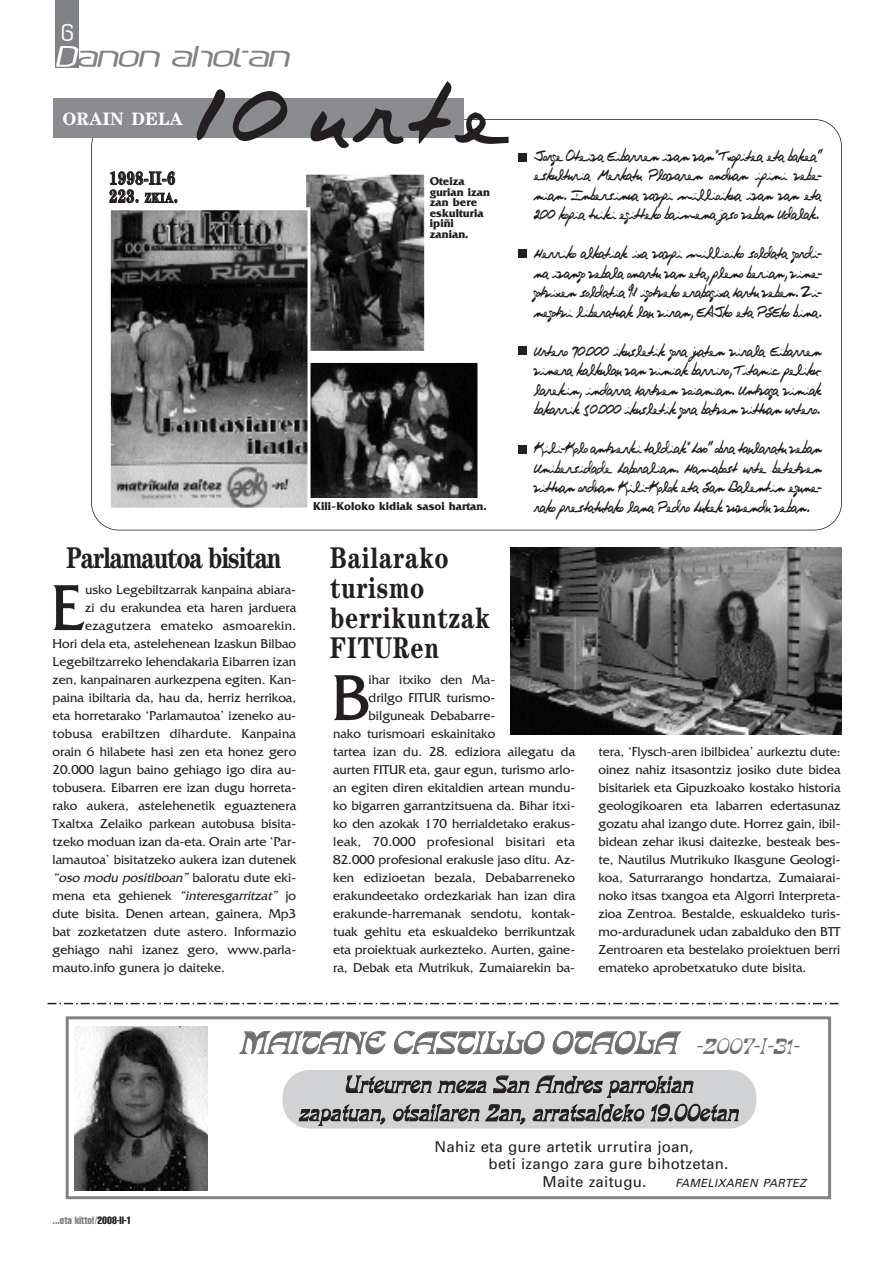
<style>
.page{position:relative;width:893px;height:1263px;background:#fff}
.page>*{position:absolute;margin:0;border:0;box-sizing:border-box;transform-origin:0 0}
.t1{font:84px "Cobb";color:#231f20}
.t2{font:68.25px "Friz Quadrata";color:#231f20}
.t3{font:italic 33px "Mira";color:#6c6d70;scale:1.1 1}
.t4{font:italic 33px "Q Switch Ax";color:#808285}
.t5{font:700 30px/30px "Century";letter-spacing:.03em;color:#231f20;scale:.8 1}
.t6{font:700 30px "Century";letter-spacing:-.045em;color:#231f20;scale:.8 1}
.t7{font:27px "Q Switch Ax";color:#fff;scale:.7 1}
.t8{font:italic 25.5px/28.2px "Mira";letter-spacing:.015em;color:#231f20;text-align:center}
.t9{font:700 18px/18px "Century";letter-spacing:.025em;color:#231f20;scale:.8 1}
.t10{font:700 18px "Century";color:#fff}
.t11{font:15.3px/19.5px "Cobb";letter-spacing:-.155em;color:#231f20;text-align:justify;scale:.8 1}
.t12{font:15px "Univers";letter-spacing:.015em;color:#231f20}
.t13{font:13.5px/18px "Friz Quadrata";color:#231f20;text-align:justify}
.t14{font:italic 13.5px "Friz Quadrata";color:#231f20}
.t15{font:13.5px "Friz Quadrata";letter-spacing:.02em;color:#231f20}
.t16{font:700 12px/10.5px "Friz Quadrata";color:#231f20}
.t17{font:italic 11.25px "Univers";color:#231f20}
.t18{font:extra-condensed 10.5px "Helvetica";color:#808285}
.s1{color:#fff}
.s2{font-size:13.5px}
.s3{font-style:normal}
.s4{font-size:24px}
.s5{color:#231f20}
</style>
<div class="page">
<div style="left:56px;top:0;width:23px;height:68px;background:#808285"></div>
<div style="left:53px;top:98px;width:411px;height:40px;background:#8a8c8f"></div>
<div style="left:518px;top:153px;width:9px;height:8px;background:#231f20"></div>
<div style="left:518px;top:249px;width:9px;height:8px;background:#231f20"></div>
<div style="left:518px;top:346px;width:9px;height:9px;background:#231f20"></div>
<div style="left:518px;top:445px;width:9px;height:8px;background:#231f20"></div>
<img style="left:307px;top:176px;width:116px;height:174px">
<div style="left:303px;top:172px;width:124px;height:182px;border:3px solid #fff"></div>
<img style="left:310px;top:364px;width:166px;height:133px">
<div style="left:303px;top:360px;width:177px;height:142px;border:3px solid #fff"></div>
<img style="left:112px;top:211px;width:194px;height:296px">
<div style="left:108px;top:207px;width:202px;height:304px;border:3px solid #fff"></div>
<div style="left:66px;top:1016px;width:765px;height:183px;border:3px solid #808285"></div>
<img style="left:75px;top:1026px;width:132px;height:164px">
<div style="left:283px;top:1070px;width:473px;height:58px;background:#d1d2d4;border-radius:27px"></div>
<svg style="left:48px;top:1003px;width:790px;height:1px"></svg>
<img style="left:510px;top:548px;width:332px;height:187px">
<h3 class="t7" style="left:60px;top:24px;width:19px">6</h3>
<h3 class="t4" style="left:53px;top:46px;width:235px"><span class="s1">D</span>anon ahotan</h3>
<h3 class="t10" style="left:63px;top:113px;width:122px">ORAIN DELA</h3>
<h3 class="t9" style="left:109px;top:171px;width:87px">1998-II-6<br>223. <span class="s2">ZKIA</span>.</h3>
<h1 class="t1" style="left:190px;top:64px;width:320px">10 urte</h1>
<p class="t16" style="left:430px;top:176px;width:62px">Oteiza gurian izan zan bere eskulturia ipiñi zanian.</p>
<p class="t16" style="left:313px;top:500px;width:175px">Kili-Koloko kidiak sasoi hartan.</p>
<p class="t11" style="left:533px;top:146px;width:363px">Jorge Oteiza Eibarren izan zan “Txopitea eta bakea” eskulturia Merkatu Plazaren onduan ipini zebe&shy;nian. Inbersinua zazpi millioikua izan zan eta 200 kopia txiki egitteko baimena jaso zeban Udalak.</p>
<p class="t11" style="left:533px;top:243px;width:363px">Herriko alkatiak ixa zazpi millioiko soldata gordi&shy;na izango zebala onartu zan eta, pleno berian, zine&shy;gotzixen soldatia %1 igotzeko erabagixa hartu zeben. Zi&shy;negotzi liberatuak lau ziran, EAJko eta PSEko bina.</p>
<p class="t11" style="left:533px;top:341px;width:363px">Urtero 70.000 ikusletik gora juaten zirala Eibarren zinera kalkulau zan ziniak barriro, Titanic peliku&shy;larekin, indarra hartzen zoianian. Untzaga ziniak bakarrik 50.000 ikusletik gora batzen zittuan urtero.</p>
<p class="t11" style="left:533px;top:438px;width:363px">Kili-Kolo antzerki taldiak “Lovo” obra taularatu zeban Unibersidade Laboralian. Hamabost urte betetzen zittuan orduan Kili-Kolok eta San Balentin egune&shy;rako prestatutako lana Pedro Lukek zuzendu zeban.</p>
<h3 class="t6" style="left:66px;top:547px;width:271px">Parlamautoa bisitan</h3>
<h2 class="t2" style="left:50px;top:567px;width:37px">E</h2>
<p class="t13" style="left:85px;top:580px;width:212px">usko Legebiltzarrak kanpaina abiara-</p>
<p class="t13" style="left:85px;top:598px;width:213px">zi du erakundea eta haren jarduera</p>
<p class="t15" style="left:85px;top:617px;width:212px">ezagutzera emateko asmoarekin.</p>
<p class="t13" style="left:53px;top:634px;width:245px">Hori dela eta, astelehenean Izaskun Bilbao</p>
<p class="t13" style="left:53px;top:652px;width:245px">Legebiltzarreko lehendakaria Eibarren izan</p>
<p class="t13" style="left:53px;top:670px;width:245px">zen, kanpainaren aurkezpena egiten. Kan-</p>
<p class="t13" style="left:53px;top:688px;width:245px">paina ibiltaria da, hau da, herriz herrikoa,</p>
<p class="t13" style="left:53px;top:706px;width:245px">eta horretarako ‘Parlamautoa’ izeneko au-</p>
<p class="t13" style="left:53px;top:724px;width:245px">tobusa erabiltzen dihardute. Kanpaina</p>
<p class="t13" style="left:53px;top:742px;width:245px">orain 6 hilabete hasi zen eta honez gero</p>
<p class="t13" style="left:53px;top:760px;width:245px">20.000 lagun baino gehiago igo dira au-</p>
<p class="t13" style="left:53px;top:778px;width:245px">tobusera. Eibarren ere izan dugu horreta-</p>
<p class="t13" style="left:53px;top:796px;width:245px">rako aukera, astelehenetik eguaztenera</p>
<p class="t13" style="left:53px;top:814px;width:245px">Txaltxa Zelaiko parkean autobusa bisita-</p>
<p class="t13" style="left:53px;top:832px;width:245px">tzeko moduan izan da-eta. Orain arte ‘Par-</p>
<p class="t13" style="left:53px;top:850px;width:245px">lamautoa’ bisitatzeko aukera izan dutenek</p>
<p class="t14" style="left:53px;top:869px;width:245px">“oso modu positiboan” <span class="s3">baloratu dute eki-</span></p>
<p class="t14" style="left:53px;top:887px;width:245px"><span class="s3">mena eta gehienek</span> “interesgarritzat” <span class="s3">jo</span></p>
<p class="t13" style="left:53px;top:904px;width:245px">dute bisita. Denen artean, gainera, Mp3</p>
<p class="t13" style="left:53px;top:922px;width:245px">bat zozketatzen dute astero. Informazio</p>
<p class="t13" style="left:53px;top:940px;width:245px">gehiago nahi izanez gero, www.parla-</p>
<p class="t13" style="left:53px;top:958px;width:174px">mauto.info gunera jo daiteke.</p>
<h3 class="t5" style="left:330px;top:545px;width:201px">Bailarako turismo berrikuntzak<br>FITURen</h3>
<h2 class="t2" style="left:331px;top:657px;width:41px">B</h2>
<p class="t13" style="left:369px;top:670px;width:128px">ihar itxiko den Ma-</p>
<p class="t13" style="left:369px;top:688px;width:128px">drilgo FITUR turismo-</p>
<p class="t13" style="left:369px;top:706px;width:128px">bilguneak Debabarre-</p>
<p class="t13" style="left:333px;top:724px;width:164px">nako turismoari eskainitako</p>
<p class="t13" style="left:333px;top:742px;width:243px">tartea izan du. 28. ediziora ailegatu da</p>
<p class="t13" style="left:333px;top:760px;width:243px">aurten FITUR eta, gaur egun, turismo arlo-</p>
<p class="t13" style="left:333px;top:778px;width:244px">an egiten diren ekitaldien artean mundu-</p>
<p class="t13" style="left:333px;top:796px;width:244px">ko bigarren garrantzitsuena da. Bihar itxi-</p>
<p class="t13" style="left:333px;top:814px;width:243px">ko den azokak 170 herrialdetako erakus-</p>
<p class="t15" style="left:333px;top:833px;width:243px">leak, 70.000 profesional bisitari eta</p>
<p class="t13" style="left:333px;top:850px;width:243px">82.000 profesional erakusle jaso ditu. Az-</p>
<p class="t13" style="left:333px;top:868px;width:243px">ken edizioetan bezala, Debabarreneko</p>
<p class="t13" style="left:333px;top:886px;width:244px">erakundeetako ordezkariak han izan dira</p>
<p class="t13" style="left:333px;top:904px;width:244px">erakunde-harremanak sendotu, kontak-</p>
<p class="t13" style="left:333px;top:922px;width:243px">tuak gehitu eta eskualdeko berrikuntzak</p>
<p class="t13" style="left:333px;top:940px;width:244px">eta proiektuak aurkezteko. Aurten, gaine-</p>
<p class="t13" style="left:333px;top:958px;width:243px">ra, Debak eta Mutrikuk, Zumaiarekin ba-</p>
<p class="t13" style="left:598px;top:742px;width:244px">tera, ‘Flysch-aren ibilbidea’ aurkeztu dute: oinez nahiz itsasontziz josiko dute bidea bisitariek eta Gipuzkoako kostako historia geologikoaren eta labarren edertasunaz gozatu ahal izango dute. Horrez gain, ibil&shy;bidean zehar ikusi daitezke, besteak bes&shy;te, Nautilus Mutrikuko Ikasgune Geologi&shy;koa, Saturrarango hondartza, Zumaiarai&shy;noko itsas txangoa eta Algorri Interpreta&shy;zioa Zentroa. Bestalde, eskualdeko turis&shy;mo-arduradunek udan zabalduko den BTT Zentroaren eta bestelako proiektuen berri emateko aprobetxatuko dute bisita.</p>
<h3 class="t3" style="left:240px;top:1023px;width:513px">MAITANECASTILLO OTAOLA <span class="s4">-2007-I-31-</span></h3>
<h3 class="t8" style="left:299px;top:1070px;width:445px">UrteurrenmezaSanAndresparrokian zapatuan, otsailaren 2an, arratsaldeko 19.00etan</h3>
<p class="t18" style="left:53px;top:1216px;width:80px">...eta kitto!/<span class="s5">2008-II-1</span></p>
<p class="t12" style="left:435px;top:1141px;width:260px">Nahiz eta gure artetik urrutira joan,</p>
<p class="t12" style="left:489px;top:1158px;width:241px">beti izango zara gure bihotzetan.</p>
<p class="t12" style="left:543px;top:1176px;width:105px">Maite zaitugu.</p>
<p class="t17" style="left:675px;top:1179px;width:134px">FAMELIXAREN PARTEZ</p>
</div>
